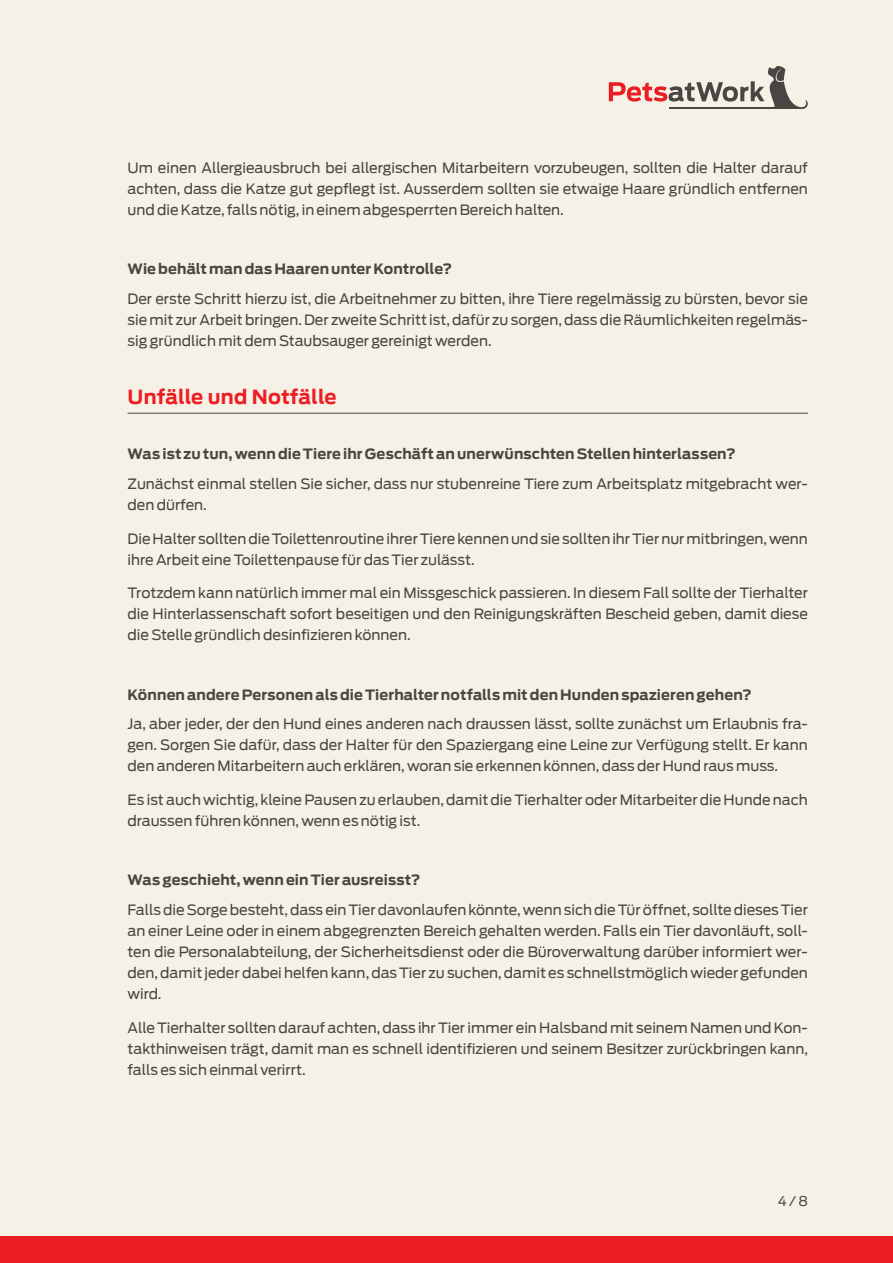
<style>
.page{position:relative;width:893px;height:1263px;background:#f5f1e6}
.page>*{position:absolute;margin:0;border:0;box-sizing:border-box;transform-origin:0 0}
.t1{font:700 19.5px "Antenna";letter-spacing:.01em;color:#ed1d24}
.t2{font:14.25px/21px "Antenna";color:#4a4542;text-align:justify}
.t3{font:700 14.25px "Antenna";letter-spacing:.01em;color:#4a4542}
.t4{font:13.5px "Antenna";color:#4a4542}
</style>
<div class="page">
<div style="left:0;top:1236px;width:893px;height:27px;background:#ed1d24"></div>
<svg style="left:609px;top:66px;width:199px;height:43px"></svg>
<hr style="left:128px;top:413px;width:680px;height:1px;background:#4a4542">
<p class="t2" style="left:128px;top:157px;width:682px">Um einen Allergieausbruch bei allergischen Mitarbeitern vorzubeugen, sollten die Halter darauf achten, dass die Katze gut gepflegt ist. Ausserdem sollten sie etwaige Haare gründlich entfernen und die Katze, falls nötig, in einem abgesperrten Bereich halten.</p>
<p class="t3" style="left:128px;top:260px;width:326px">Wie behält man das Haaren unter Kontrolle?</p>
<p class="t2" style="left:128px;top:288px;width:682px">Der erste Schritt hierzu ist, die Arbeitnehmer zu bitten, ihre Tiere regelmässig zu bürsten, bevor sie sie mit zur Arbeit bringen. Der zweite Schritt ist, dafür zu sorgen, dass die Räumlichkeiten regelmäs&shy;sig gründlich mit dem Staubsauger gereinigt werden.</p>
<h1 class="t1" style="left:128px;top:385px;width:210px">Unfälle und Notfälle</h1>
<p class="t3" style="left:128px;top:446px;width:610px">Was ist zu tun, wenn die Tiere ihr Geschäft an unerwünschten Stellen hinterlassen?</p>
<p class="t2" style="left:128px;top:473px;width:682px">Zunächst einmal stellen Sie sicher, dass nur stubenreine Tiere zum Arbeitsplatz mitgebracht wer&shy;den dürfen.</p>
<p class="t2" style="left:128px;top:528px;width:682px">Die Halter sollten die Toilettenroutine ihrer Tiere kennen und sie sollten ihr Tier nur mitbringen, wenn ihre Arbeit eine Toilettenpause für das Tier zulässt.</p>
<p class="t2" style="left:128px;top:583px;width:682px">Trotzdem kann natürlich immer mal ein Missgeschick passieren. In diesem Fall sollte der Tierhalter die Hinterlassenschaft sofort beseitigen und den Reinigungskräften Bescheid geben, damit diese die Stelle gründlich desinfizieren können.</p>
<p class="t3" style="left:128px;top:686px;width:626px">Können andere Personen als die Tierhalter notfalls mit den Hunden spazieren gehen?</p>
<p class="t2" style="left:128px;top:713px;width:682px">Ja, aber jeder, der den Hund eines anderen nach draussen lässt, sollte zunächst um Erlaubnis fra&shy;gen. Sorgen Sie dafür, dass der Halter für den Spaziergang eine Leine zur Verfügung stellt. Er kann den anderen Mitarbeitern auch erklären, woran sie erkennen können, dass der Hund raus muss.</p>
<p class="t2" style="left:128px;top:789px;width:682px">Es ist auch wichtig, kleine Pausen zu erlauben, damit die Tierhalter oder Mitarbeiter die Hunde nach draussen führen können, wenn es nötig ist.</p>
<p class="t3" style="left:128px;top:871px;width:295px">Was geschieht, wenn ein Tier ausreisst?</p>
<p class="t2" style="left:128px;top:899px;width:682px">Falls die Sorge besteht, dass ein Tier davonlaufen könnte, wenn sich die Tür öffnet, sollte dieses Tier an einer Leine oder in einem abgegrenzten Bereich gehalten werden. Falls ein Tier davonläuft, soll&shy;ten die Personalabteilung, der Sicherheitsdienst oder die Büroverwaltung darüber informiert wer&shy;den, damit jeder dabei helfen kann, das Tier zu suchen, damit es schnellstmöglich wieder gefunden wird.</p>
<p class="t2" style="left:128px;top:1017px;width:682px">Alle Tierhalter sollten darauf achten, dass ihr Tier immer ein Halsband mit seinem Namen und Kon&shy;takthinweisen trägt, damit man es schnell identifizieren und seinem Besitzer zurückbringen kann, falls es sich einmal verirrt.</p>
<p class="t4" style="left:778px;top:1193px;width:31px">4 / 8</p>
</div>
